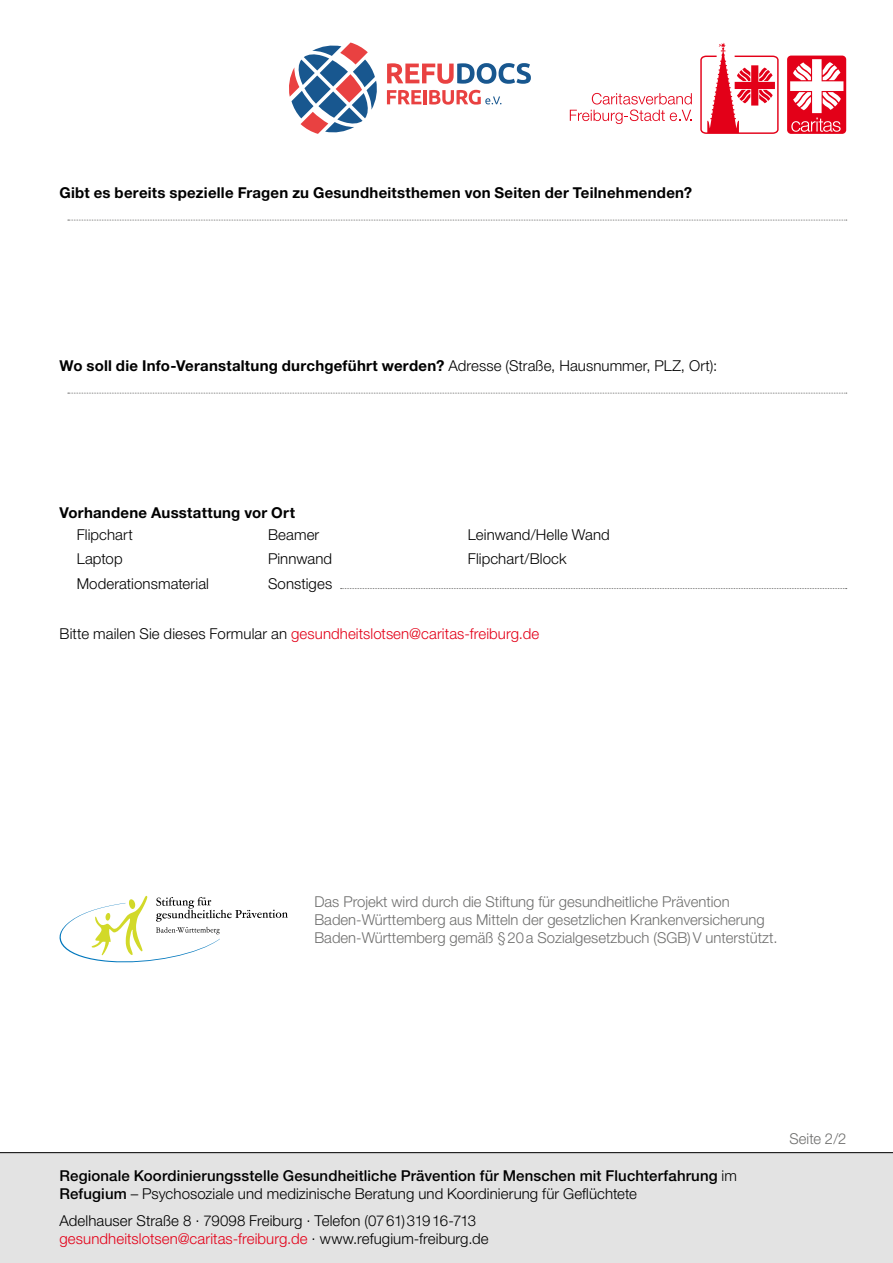
<style>
.page{position:relative;width:893px;height:1263px;background:#fff}
.page>*{position:absolute;margin:0;border:0;box-sizing:border-box;transform-origin:0 0}
.formular-fliess-tite{font:700 15px "Helvetica Neue LT Pro";letter-spacing:.015em;color:#000}
.formular-fliess{font:300 15px/18px "Helvetica Neue LT Pro";color:#6f6f6e}
._03-kästchen-helveti{font:500 15px/18px "Helvetica Neue LT Pro";letter-spacing:.01em;color:#000}
._03-kästchen-helveti-2{font:300 15px/18px "Helvetica Neue LT Pro";letter-spacing:.005em;color:#000}
.formular-fliess-2{font:300 15px "Helvetica Neue LT Pro";letter-spacing:.005em;color:#000}
.formular-fliess-3{font:300 15px "Helvetica Neue LT Pro";letter-spacing:.005em;color:#e30018}
._03-kästchen-helveti-3{font:300 15px "Helvetica Neue LT Pro";letter-spacing:.005em;color:#6f6f6e}
.s1{font-weight:300}
.s2{color:#000}
.s3{color:#e30018}
</style>
<div class="page">
<svg style="left:68px;top:220px;width:779px;height:1px"></svg>
<svg style="left:68px;top:393px;width:779px;height:1px"></svg>
<svg style="left:341px;top:588px;width:506px;height:1px"></svg>
<div style="left:0;top:1152px;width:893px;height:111px;background:#e3e3e3"></div>
<svg style="left:60px;top:896px;width:228px;height:66px"></svg>
<svg style="left:787px;top:56px;width:59px;height:78px"></svg>
<svg style="left:570px;top:93px;width:122px;height:31px"></svg>
<svg style="left:700px;top:43px;width:79px;height:91px"></svg>
<svg style="left:387px;top:63px;width:144px;height:21px"></svg>
<svg style="left:289px;top:43px;width:88px;height:91px"></svg>
<svg style="left:387px;top:90px;width:34px;height:14px"></svg>
<hr style="left:423px;top:90px;width:3px;height:14px;background:#e94141">
<svg style="left:429px;top:90px;width:72px;height:15px"></svg>
<p class="formular-fliess-tite" style="left:60px;top:183px;width:634px">Gibt es bereits spezielle Fragen zu Gesundheitsthemen von Seiten der Teilnehmenden?</p>
<p class="formular-fliess-tite" style="left:60px;top:356px;width:659px">Wo soll die Info-Veranstaltung durchgeführt werden? <span class="s1">Adresse (Straße, Hausnummer, PLZ, Ort):</span></p>
<p class="formular-fliess-tite" style="left:60px;top:503px;width:237px">Vorhandene Ausstattung vor Ort</p>
<p class="formular-fliess-2" style="left:77px;top:525px;width:58px">Flipchart</p>
<p class="formular-fliess-2" style="left:268px;top:525px;width:53px">Beamer</p>
<p class="formular-fliess-2" style="left:468px;top:525px;width:143px">Leinwand/Helle Wand</p>
<p class="formular-fliess-2" style="left:77px;top:550px;width:47px">Laptop</p>
<p class="formular-fliess-2" style="left:268px;top:550px;width:66px">Pinnwand</p>
<p class="formular-fliess-2" style="left:468px;top:550px;width:100px">Flipchart/Block</p>
<p class="formular-fliess-2" style="left:77px;top:574px;width:134px">Moderationsmaterial</p>
<p class="formular-fliess-2" style="left:268px;top:574px;width:66px">Sonstiges</p>
<p class="formular-fliess-3" style="left:60px;top:624px;width:481px"><span class="s2">Bitte mailen Sie dieses Formular an</span> gesundheitslotsen@caritas-freiburg.de</p>
<p class="formular-fliess" style="left:314px;top:892px;width:465px">Das Projekt wird durch die Stiftung für gesundheitliche Prävention<br>Baden-Württemberg aus Mitteln der gesetzlichen Krankenversicherung<br>Baden-Württemberg gemäß §20a Sozialgesetzbuch (SGB)V unterstützt.</p>
<p class="_03-kästchen-helveti" style="left:60px;top:1167px;width:679px">Regionale Koordinierungsstelle Gesundheitliche Prävention für Menschen mit Fluchterfahrung <span class="s1">im<br></span>Refugium <span class="s1">– Psychosoziale und medizinische Beratung und Koordinierung für Geflüchtete</span></p>
<p class="_03-kästchen-helveti-2" style="left:60px;top:1211px;width:431px">Adelhauser Straße 8 . 79098 Freiburg . Telefon (0761)31916-713 <span class="s3">gesundheitslotsen@caritas-freiburg.de</span> . www.refugium-freiburg.de</p>
<p class="_03-kästchen-helveti-3" style="left:789px;top:1129px;width:58px">Seite 2/2</p>
</div>
